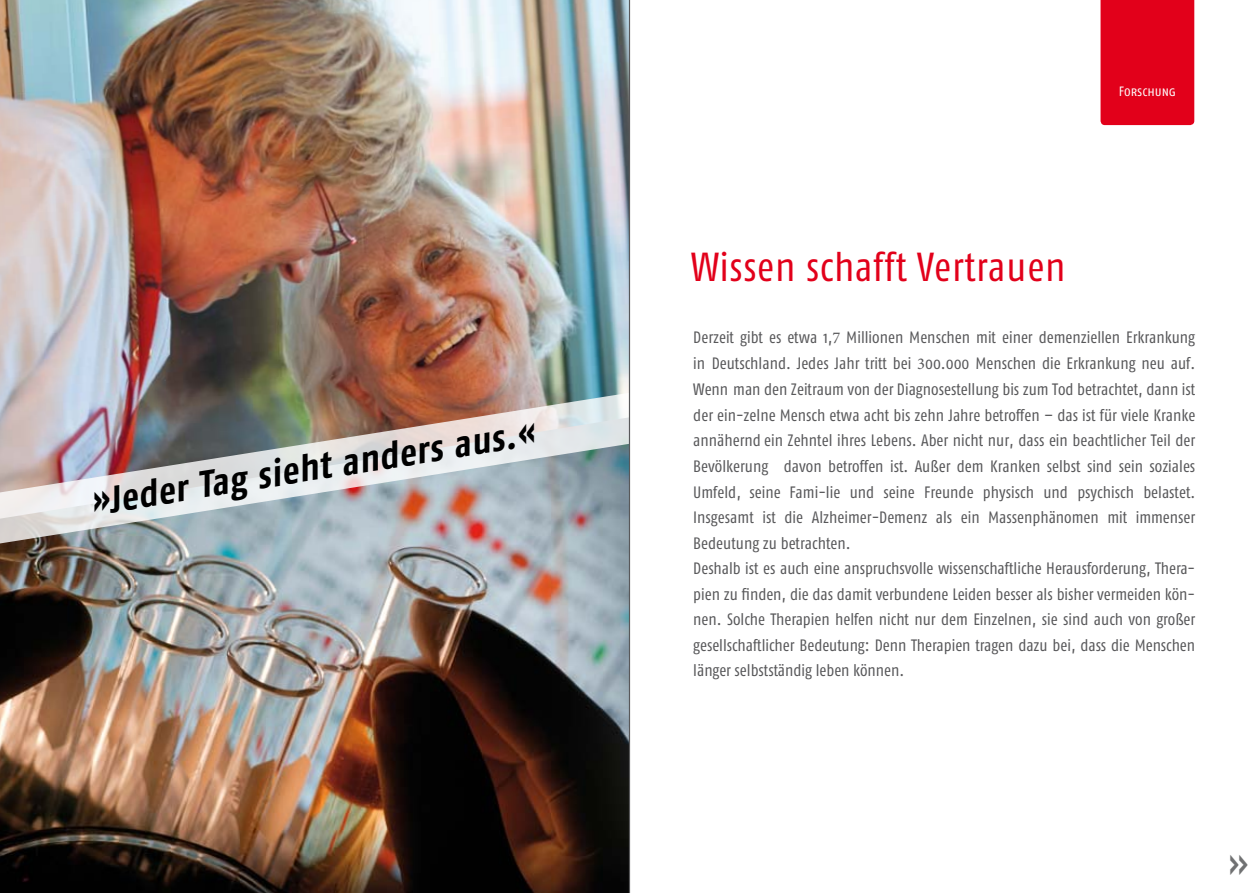
<style>
.page{position:relative;width:1259px;height:893px;background:#fff}
.page>*{position:absolute;margin:0;border:0;box-sizing:border-box;transform-origin:0 0}
.t1{font:45px "Fago Co";color:#707172}
.t2{font:40.5px "Fago Co";letter-spacing:.02em;color:#e2001a}
.t3{font:italic 700 37.5px "Fago Co";color:#000}
.t4{font:16.5px/25.7px "Fago Co";color:#58585a}
.t5{font:13.5px "Fago Co Regular Caps";letter-spacing:-.005em;color:#fff}
.s1{font-family:"Minion Pro"}
</style>
<div class="page">
<img style="left:0;top:0;width:629px;height:391px">
<img style="left:0;top:545px;width:629px;height:348px">
<img style="left:0;top:391px;width:631px;height:154px">
<div style="left:1100px;top:0;width:94px;height:125px;background:#e2001a"></div>
<hr style="left:629px;top:0;width:1px;height:893px;background:#58585a">
<h3 class="t3" style="left:88px;top:481px;width:449px;rotate:-9deg">»Jeder Tag sieht anders aus.«</h3>
<p class="t5" style="left:1119px;top:83px;width:59px">Forschung</p>
<h2 class="t2" style="left:691px;top:244px;width:376px">Wissen schafft Vertrauen</h2>
<p class="t4" style="left:693px;top:324px;width:503px">Derzeit gibt es etwa 1,<span class="s1">7</span> Millionen Menschen mit einer demenziellen Erkrankung in Deutschland. Jedes Jahr tritt bei <span class="s1">3</span>00.000 Menschen die Erkrankung neu auf.<br>Wenn man den Zeitraum von der Diagnosestellung bis zum tod betrachtet, dann ist der ein-zelne Mensch etwa acht bis zehn Jahre betroffen – das ist für viele Kranke annähernd ein Zehntel ihres Lebens. Aber nicht nur, dass ein beachtlicher teil der Bevölkerung davon betroffen ist. Außer dem Kranken selbst sind sein soziales Umfeld, seine Fami-lie und seine Freunde physisch und psychisch belastet.<br>Insgesamt ist die Alzheimer-Demenz als ein Massenphänomen mit immenser Bedeutung zu betrachten.<br>Deshalb ist es auch eine anspruchsvolle wissenschaftliche Herausforderung, Thera&shy;pien zu finden, die das damit verbundene Leiden besser als bisher vermeiden kön&shy;nen. Solche Therapien helfen nicht nur dem Einzelnen, sie sind auch von großer gesellschaftlicher Bedeutung: Denn Therapien tragen dazu bei, dass die Menschen länger selbstständig leben können.</p>
<h1 class="t1" style="left:1228px;top:839px;width:23px">»</h1>
</div>
